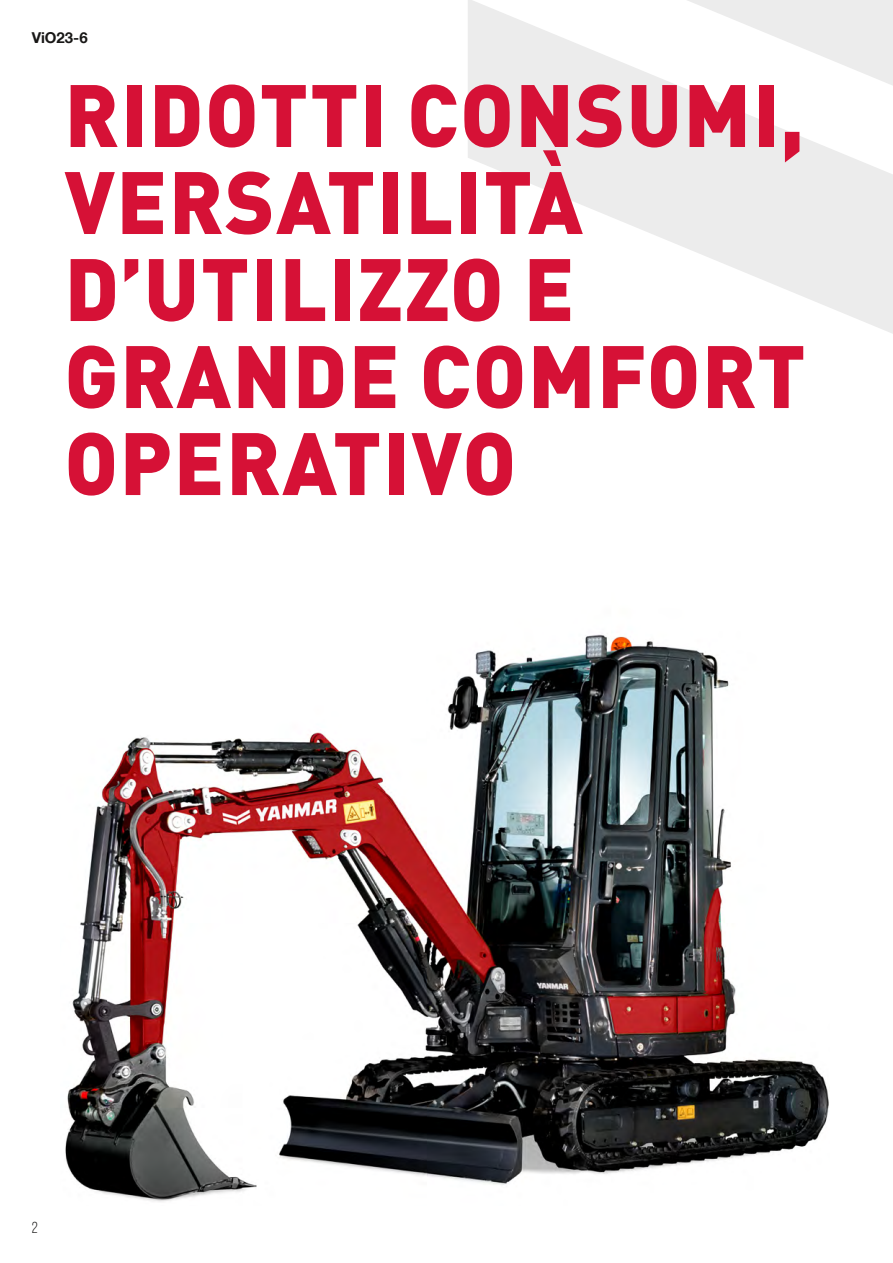
<style>
.page{position:relative;width:893px;height:1263px;background:#fff}
.page>*{position:absolute;margin:0;border:0;box-sizing:border-box;transform-origin:0 0}
.t1{font:900 87px/87px "DIN Pro";letter-spacing:.02em;color:#d61136;scale:.96 1}
.t2{font:15.9px "Bebas Neue";color:#181716}
.t3{font:700 15px "Helvetica Neue LT Com";color:#181716}
</style>
<div class="page">
<svg style="left:468px;top:0;width:425px;height:334px;fill:#ececec"></svg>
<img style="left:65px;top:634px;width:764px;height:568px">
<p class="t3" style="left:32px;top:28px;width:57px">ViO23-6</p>
<p class="t1" style="left:65px;top:61px;width:773px">RIDOTTI CONSUMI,<br>VERSATILITÀ<br>D’UTILIZZO E<br>GRANDE COMFORT<br>OPERATIVO</p>
<p class="t2" style="left:32px;top:1219px;width:8px">2</p>
</div>
